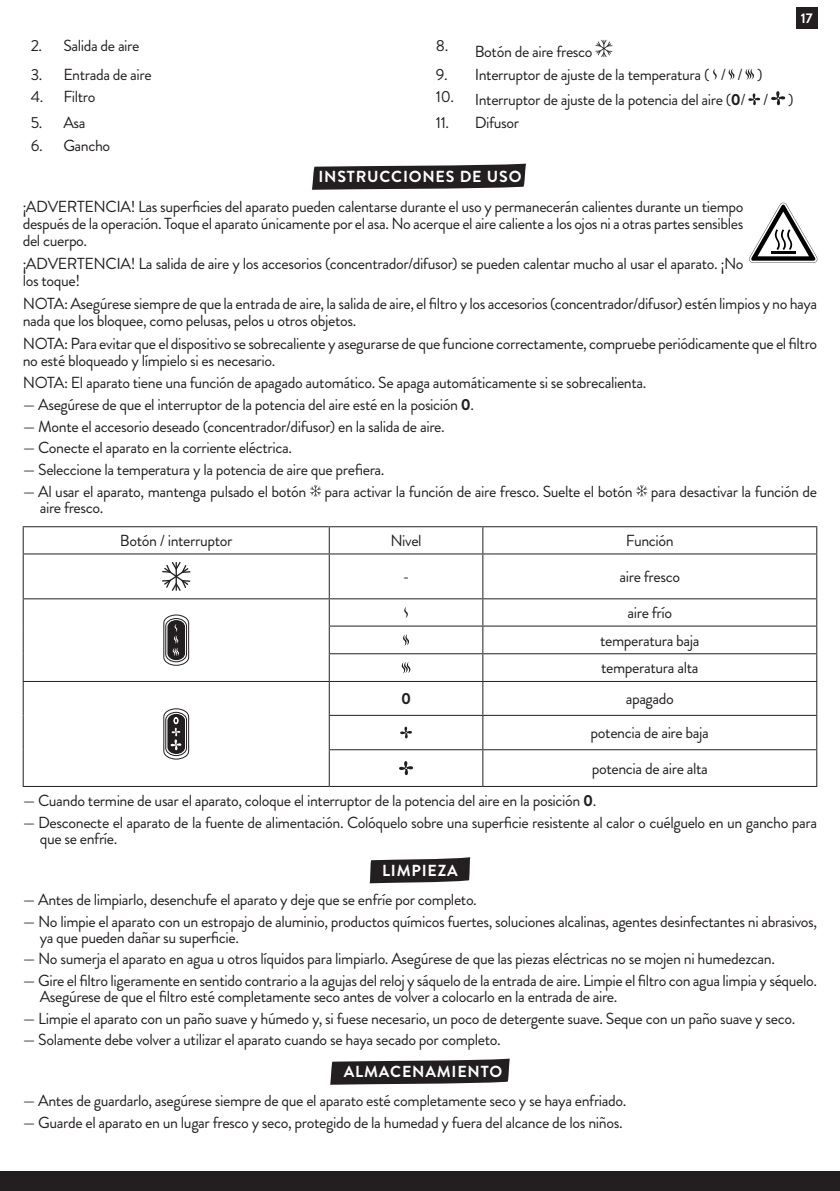
<style>
.page{position:relative;width:840px;height:1191px;background:#fff}
.page>*{position:absolute;margin:0;border:0;box-sizing:border-box;transform-origin:0 0}
.body{font:16px/17px "Brandon Grotesque";letter-spacing:-.025em;color:#231f20}
.t1{font:700 16px "Brandon Grotesque";letter-spacing:.05em;color:#fff}
.body-2{font:700 16px "Brandon Grotesque";color:#231f20}
.t2{font:700 14px "Brandon Grotesque";color:#fff}
.s1{font-weight:700}
</style>
<div class="page">
<div style="left:0;top:1171px;width:839px;height:20px;background:#231f20"></div>
<div style="left:795px;top:8px;width:21px;height:21px;background:#231f20"></div>
<svg style="left:595px;top:40px;width:17px;height:17px"></svg>
<svg style="left:713px;top:68px;width:4px;height:12px"></svg>
<svg style="left:728px;top:68px;width:6px;height:12px"></svg>
<svg style="left:745px;top:68px;width:9px;height:12px"></svg>
<svg style="left:748px;top:93px;width:11px;height:12px"></svg>
<svg style="left:771px;top:91px;width:13px;height:14px"></svg>
<svg style="left:311px;top:164px;width:215px;height:26px;background:#3e3b3c"></svg>
<svg style="left:310px;top:485px;width:11px;height:11px"></svg>
<svg style="left:636px;top:485px;width:11px;height:11px"></svg>
<hr style="left:23px;top:526px;width:306px;height:1px;background:#231f20">
<svg style="left:23px;top:527px;width:1px;height:26px"></svg>
<hr style="left:329px;top:526px;width:153px;height:1px;background:#231f20">
<svg style="left:328px;top:527px;width:1px;height:26px"></svg>
<hr style="left:482px;top:526px;width:334px;height:1px;background:#231f20">
<svg style="left:482px;top:527px;width:1px;height:26px"></svg>
<hr style="left:23px;top:553px;width:306px;height:1px;background:#231f20">
<hr style="left:23px;top:554px;width:1px;height:44px;background:#231f20">
<hr style="left:329px;top:553px;width:153px;height:1px;background:#231f20">
<hr style="left:328px;top:554px;width:1px;height:44px;background:#231f20">
<hr style="left:482px;top:553px;width:334px;height:1px;background:#231f20">
<hr style="left:482px;top:554px;width:1px;height:44px;background:#231f20">
<hr style="left:815px;top:554px;width:1px;height:44px;background:#231f20">
<hr style="left:23px;top:598px;width:306px;height:1px;background:#231f20">
<hr style="left:329px;top:598px;width:153px;height:1px;background:#231f20">
<hr style="left:482px;top:598px;width:334px;height:1px;background:#231f20">
<hr style="left:328px;top:625px;width:154px;height:1px;background:#231f20">
<hr style="left:482px;top:625px;width:334px;height:1px;background:#231f20">
<svg style="left:23px;top:599px;width:1px;height:82px"></svg>
<hr style="left:328px;top:653px;width:154px;height:1px;background:#231f20">
<svg style="left:328px;top:599px;width:1px;height:82px"></svg>
<hr style="left:482px;top:653px;width:334px;height:1px;background:#231f20">
<svg style="left:482px;top:599px;width:1px;height:82px"></svg>
<hr style="left:23px;top:681px;width:306px;height:1px;background:#231f20">
<hr style="left:23px;top:682px;width:1px;height:33px;background:#231f20">
<hr style="left:329px;top:681px;width:153px;height:1px;background:#231f20">
<hr style="left:328px;top:682px;width:1px;height:33px;background:#231f20">
<hr style="left:482px;top:681px;width:334px;height:1px;background:#231f20">
<hr style="left:482px;top:682px;width:1px;height:33px;background:#231f20">
<hr style="left:815px;top:682px;width:1px;height:33px;background:#231f20">
<hr style="left:23px;top:715px;width:1px;height:34px;background:#231f20">
<hr style="left:328px;top:715px;width:154px;height:1px;background:#231f20">
<hr style="left:328px;top:716px;width:1px;height:33px;background:#231f20">
<hr style="left:482px;top:715px;width:334px;height:1px;background:#231f20">
<hr style="left:482px;top:716px;width:1px;height:33px;background:#231f20">
<hr style="left:815px;top:716px;width:1px;height:33px;background:#231f20">
<hr style="left:23px;top:749px;width:1px;height:37px;background:#231f20">
<hr style="left:328px;top:749px;width:154px;height:1px;background:#231f20">
<hr style="left:328px;top:750px;width:1px;height:36px;background:#231f20">
<hr style="left:482px;top:749px;width:334px;height:1px;background:#231f20">
<hr style="left:482px;top:750px;width:1px;height:36px;background:#231f20">
<hr style="left:815px;top:750px;width:1px;height:36px;background:#231f20">
<hr style="left:23px;top:786px;width:306px;height:1px;background:#231f20">
<hr style="left:329px;top:786px;width:153px;height:1px;background:#231f20">
<hr style="left:482px;top:786px;width:334px;height:1px;background:#231f20">
<svg style="left:162px;top:562px;width:28px;height:29px"></svg>
<svg style="left:163px;top:614px;width:26px;height:52px"></svg>
<svg style="left:404px;top:607px;width:4px;height:11px"></svg>
<svg style="left:403px;top:634px;width:6px;height:12px"></svg>
<svg style="left:401px;top:662px;width:10px;height:11px"></svg>
<svg style="left:163px;top:708px;width:26px;height:52px"></svg>
<svg style="left:400px;top:726px;width:11px;height:12px"></svg>
<svg style="left:399px;top:761px;width:14px;height:14px"></svg>
<svg style="left:369px;top:857px;width:101px;height:26px;background:#3f3b3c"></svg>
<svg style="left:330px;top:1058px;width:179px;height:26px;background:#3e3b3b"></svg>
<svg style="left:749px;top:203px;width:67px;height:60px"></svg>
<hr style="left:770px;top:252px;width:25px;height:2px;background:#000001">
<p class="body" style="left:31px;top:37px;width:13px">2.</p>
<p class="body" style="left:63px;top:37px;width:78px">Salida de aire</p>
<p class="body" style="left:435px;top:37px;width:14px">8.</p>
<p class="body" style="left:474px;top:43px;width:119px">Botón de aire fresco</p>
<p class="t2" style="left:800px;top:8px;width:13px">17</p>
<p class="body" style="left:31px;top:66px;width:13px">3.</p>
<p class="body" style="left:63px;top:66px;width:90px">Entrada de aire</p>
<p class="body" style="left:435px;top:66px;width:13px">9.</p>
<p class="body" style="left:474px;top:66px;width:289px">Interruptor de ajuste de la temperatura ( / / )</p>
<p class="body" style="left:31px;top:89px;width:14px">4.</p>
<p class="body" style="left:63px;top:89px;width:34px">Filtro</p>
<p class="body" style="left:435px;top:89px;width:20px">10.</p>
<p class="body" style="left:474px;top:91px;width:320px">Interruptor de ajuste de la potencia del aire (<span class="s1">0</span>/ / )</p>
<p class="body" style="left:31px;top:114px;width:13px">5.</p>
<p class="body" style="left:63px;top:114px;width:24px">Asa</p>
<p class="body" style="left:435px;top:114px;width:15px">11.</p>
<p class="body" style="left:474px;top:114px;width:46px">Difusor</p>
<p class="body" style="left:31px;top:138px;width:13px">6.</p>
<p class="body" style="left:63px;top:138px;width:48px">Gancho</p>
<p class="t1" style="left:318px;top:165px;width:204px">INSTRUCCIONES DE USO</p>
<p class="body" style="left:23px;top:199px;width:722px;text-align:justify">¡ADVERTENCIA! Las superficies del aparato pueden calentarse durante el uso y permanecerán calientes durante un tiempo después de la operación. Toque el aparato únicamente por el asa. No acerque el aire caliente a los ojos ni a otras partes sensibles del cuerpo.</p>
<p class="body" style="left:23px;top:255px;width:722px">¡ADVERTENCIA! La salida de aire y los accesorios (concentrador/difusor) se pueden calentar mucho al usar el aparato. ¡No los toque!</p>
<p class="body" style="left:23px;top:295px;width:795px">NOTA: Asegúrese siempre de que la entrada de aire, la salida de aire, el filtro y los accesorios (concentrador/difusor) estén limpios y no haya nada que los bloquee, como pelusas, pelos u otros objetos.</p>
<p class="body" style="left:23px;top:335px;width:795px">NOTA: Para evitar que el dispositivo se sobrecaliente y asegurarse de que funcione correctamente, compruebe periódicamente que el filtro no esté bloqueado y límpielo si es necesario.</p>
<p class="body" style="left:23px;top:374px;width:625px">NOTA: El aparato tiene una función de apagado automático. Se apaga automáticamente si se sobrecalienta.</p>
<p class="body" style="left:23px;top:396px;width:452px">— Asegúrese de que el interruptor de la potencia del aire esté en la posición <span class="s1">0</span>.</p>
<p class="body" style="left:23px;top:418px;width:423px">— Monte el accesorio deseado (concentrador/difusor) en la salida de aire.</p>
<p class="body" style="left:23px;top:439px;width:271px">— Conecte el aparato en la corriente eléctrica.</p>
<p class="body" style="left:23px;top:461px;width:363px">— Seleccione la temperatura y la potencia de aire que prefiera.</p>
<p class="body" style="left:40px;top:483px;width:778px;line-height:16px;text-indent:-17px">— Al usar el aparato, mantenga pulsado el botón para activar la función de aire fresco. Suelte el botón para desactivar la función de aire fresco.</p>
<p class="body" style="left:120px;top:532px;width:114px">Botón / interruptor</p>
<p class="body" style="left:390px;top:532px;width:33px">Nivel</p>
<p class="body" style="left:625px;top:532px;width:49px">Función</p>
<p class="body" style="left:402px;top:568px;width:8px">-</p>
<p class="body" style="left:619px;top:568px;width:62px">aire fresco</p>
<p class="body" style="left:627px;top:604px;width:46px">aire frío</p>
<p class="body" style="left:599px;top:632px;width:101px">temperatura baja</p>
<p class="body" style="left:600px;top:659px;width:99px">temperatura alta</p>
<p class="body-2" style="left:401px;top:687px;width:12px">0</p>
<p class="body" style="left:625px;top:690px;width:50px">apagado</p>
<p class="body" style="left:590px;top:724px;width:120px">potencia de aire baja</p>
<p class="body" style="left:591px;top:760px;width:117px">potencia de aire alta</p>
<p class="body" style="left:23px;top:792px;width:575px">— Cuando termine de usar el aparato, coloque el interruptor de la potencia del aire en la posición <span class="s1">0</span>.</p>
<p class="body" style="left:40px;top:814px;width:778px;line-height:16px;text-indent:-17px">— Desconecte el aparato de la fuente de alimentación. Colóquelo sobre una superficie resistente al calor o cuélguelo en un gancho para que se enfríe.</p>
<p class="t1" style="left:382px;top:859px;width:77px">LIMPIEZA</p>
<p class="body" style="left:23px;top:891px;width:455px">— Antes de limpiarlo, desenchufe el aparato y deje que se enfríe por completo.</p>
<p class="body" style="left:40px;top:913px;width:778px;line-height:16px;text-indent:-17px">— No limpie el aparato con un estropajo de aluminio, productos químicos fuertes, soluciones alcalinas, agentes desinfectantes ni abrasivos, ya que pueden dañar su superficie.</p>
<p class="body" style="left:23px;top:950px;width:753px">— No sumerja el aparato en agua u otros líquidos para limpiarlo. Asegúrese de que las piezas eléctricas no se mojen ni humedezcan.</p>
<p class="body" style="left:40px;top:972px;width:778px;line-height:16px;text-indent:-17px">— Gire el filtro ligeramente en sentido contrario a la agujas del reloj y sáquelo de la entrada de aire. Limpie el filtro con agua limpia y séquelo.<br>Asegúrese de que el filtro esté completamente seco antes de volver a colocarlo en la entrada de aire.</p>
<p class="body" style="left:23px;top:1010px;width:773px">— Limpie el aparato con un paño suave y húmedo y, si fuese necesario, un poco de detergente suave. Seque con un paño suave y seco.</p>
<p class="body" style="left:23px;top:1031px;width:479px">— Solamente debe volver a utilizar el aparato cuando se haya secado por completo.</p>
<p class="t1" style="left:343px;top:1060px;width:160px">ALMACENAMIENTO</p>
<p class="body" style="left:23px;top:1092px;width:605px">— Antes de guardarlo, asegúrese siempre de que el aparato esté completamente seco y se haya enfriado.</p>
<p class="body" style="left:23px;top:1114px;width:601px">— Guarde el aparato en un lugar fresco y seco, protegido de la humedad y fuera del alcance de los niños.</p>
</div>
